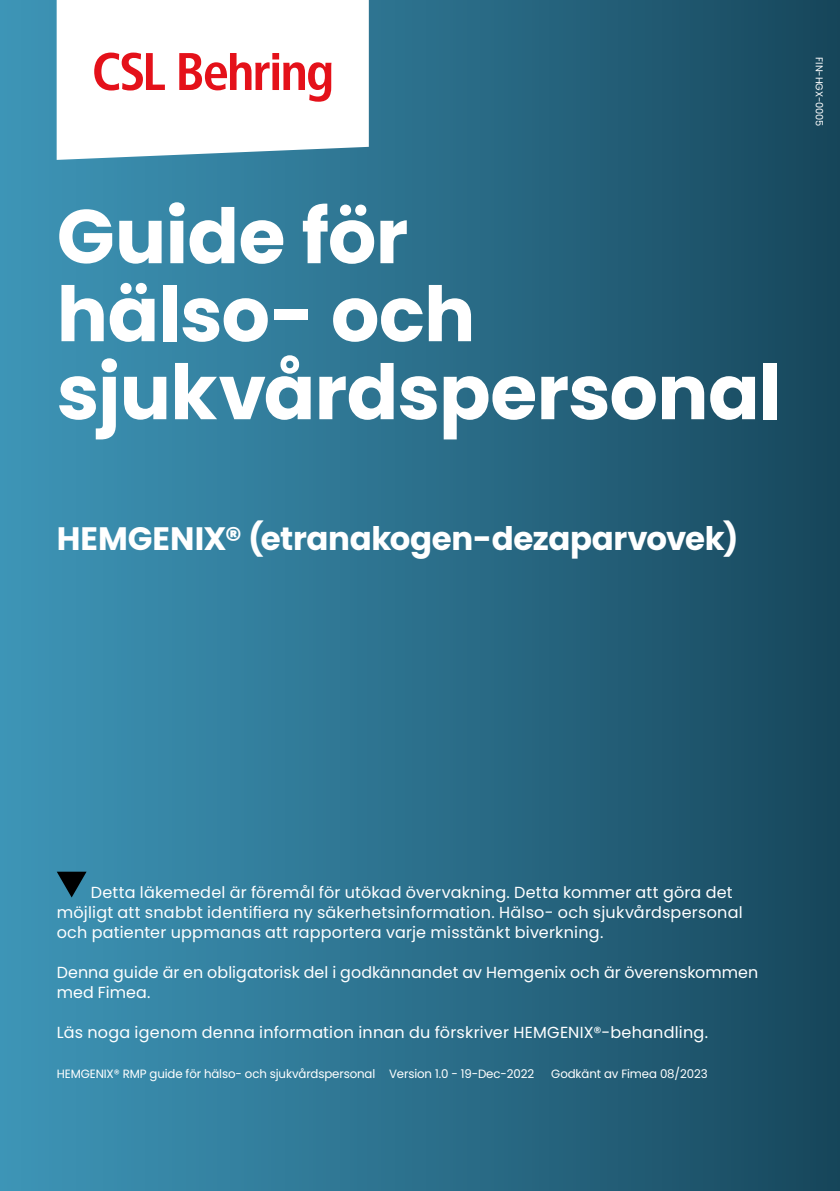
<style>
.page{position:relative;width:840px;height:1191px;background:#fff}
.page>*{position:absolute;margin:0;border:0;box-sizing:border-box;transform-origin:0 0}
.t1{font:700 76px/78px "Poppins";letter-spacing:-.01em;color:#fff}
.t2{font:700 32.4px "Poppins";letter-spacing:-.01em;color:#fff}
.t3{font:16px/20px "Poppins";letter-spacing:.015em;color:#fff}
.t4{font:12px "Poppins";letter-spacing:-.01em;color:#fff}
.t5{font:10px "Poppins";letter-spacing:-.01em;color:#fff}
</style>
<div class="page">
<div style="left:0;top:0;width:839px;height:1191px;background:linear-gradient(to right,#3f97b9,#18485d)"></div>
<svg style="left:57px;top:871px;width:29px;height:26px"></svg>
<svg style="left:57px;top:0;width:311px;height:160px"></svg>
<svg style="left:94px;top:53px;width:71px;height:37px"></svg>
<svg style="left:179px;top:53px;width:152px;height:49px"></svg>
<h1 class="t1" style="left:57px;top:198px;width:725px">Guide för<br>hälso- och sjukvårdspersonal</h1>
<h2 class="t2" style="left:57px;top:520px;width:683px">HEMGENIX® (etranakogen-dezaparvovek)</h2>
<p class="t5" style="left:824px;top:57px;width:71px;rotate:90deg">FIN-HGX-0005</p>
<p class="t3" style="left:57px;top:882px;width:687px;text-indent:34px">Detta läkemedel är föremål för utökad övervakning. Detta kommer att göra det -möjligt att snabbt identifiera ny säkerhetsinformation. Hälso- och sjukvårdspersonal och patienter uppmanas att rapportera varje misstänkt biverkning.</p>
<p class="t3" style="left:57px;top:962px;width:702px">Denna guide är en obligatorisk del i godkännandet av Hemgenix och är överenskommen med Fimea.</p>
<p class="t3" style="left:57px;top:1022px;width:652px">Läs noga igenom denna information innan du förskriver HEMGENIX®-behandling.</p>
<p class="t4" style="left:57px;top:1066px;width:478px">HEMGENIX® RMP guide för hälso- och sjukvårdspersonal Version 1.0 - 19-Dec-2022</p>
<p class="t4" style="left:551px;top:1066px;width:158px">Godkänt av Fimea 08/2023</p>
</div>
